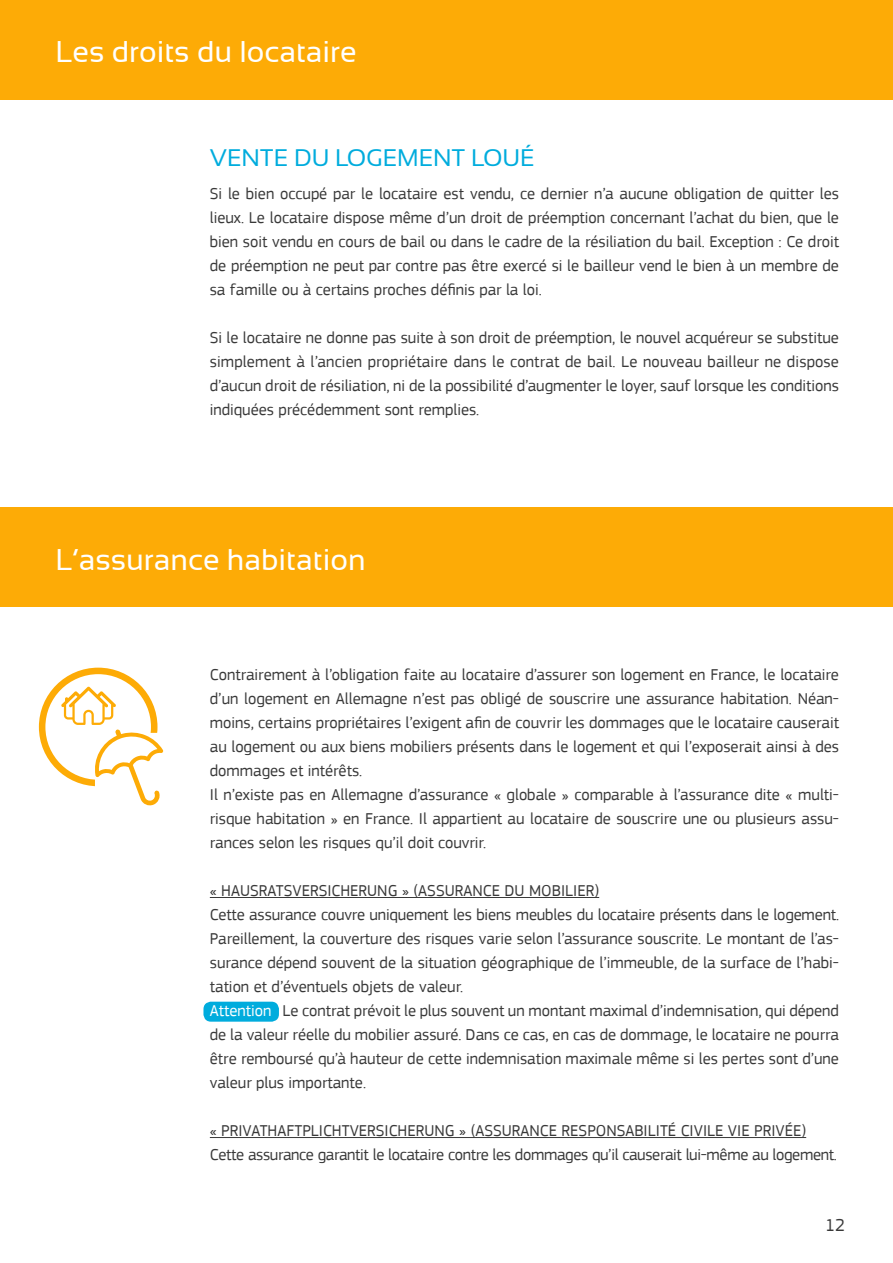
<style>
.page{position:relative;width:893px;height:1263px;background:#fff}
.page>*{position:absolute;margin:0;border:0;box-sizing:border-box;transform-origin:0 0}
.t1{font:30px "Sansation";color:#fff}
.t2{font:24px "Sansation";color:#00acdd}
.t3{font:18px "PF Square Sans Pro";color:#393939}
.t4{font:16.5px/24px "PF Square Sans Pro";color:#393939;text-align:justify}
.t5{font:16.5px/24px "PF Square Sans Pro";letter-spacing:-.02em;color:#393939}
.s1{color:#fff}
</style>
<div class="page">
<div style="left:203px;top:1002px;width:76px;height:20px;background:#00acdd;border-radius:8px"></div>
<div style="left:0;top:0;width:893px;height:100px;background:#fdab06"></div>
<div style="left:0;top:507px;width:893px;height:100px;background:#fdab06"></div>
<hr style="left:210px;top:897px;width:389px;height:1px;background:#393939">
<hr style="left:210px;top:1137px;width:596px;height:1px;background:#393939">
<svg style="left:39px;top:668px;width:125px;height:138px"></svg>
<h1 class="t1" style="left:56px;top:35px;width:303px">Les droits du locataire</h1>
<h2 class="t2" style="left:210px;top:145px;width:326px">VENTE DU LOGEMENT LOUÉ</h2>
<p class="t4" style="left:210px;top:181px;width:631px">Si le bien occupé par le locataire est vendu, ce dernier n’a aucune obligation de quitter les lieux. Le locataire dispose même d’un droit de préemption concernant l’achat du bien, que le bien soit vendu en cours de bail ou dans le cadre de la résiliation du bail. Exception : Ce droit de préemption ne peut par contre pas être exercé si le bailleur vend le bien à un membre de sa famille ou à certains proches définis par la loi.</p>
<p class="t4" style="left:210px;top:325px;width:631px">Si le locataire ne donne pas suite à son droit de préemption, le nouvel acquéreur se substitue simplement à l’ancien propriétaire dans le contrat de bail. Le nouveau bailleur ne dispose d’aucun droit de résiliation, ni de la possibilité d’augmenter le loyer, sauf lorsque les conditions indiquées précédemment sont remplies.</p>
<h1 class="t1" style="left:56px;top:542px;width:311px">L’assurance habitation</h1>
<p class="t4" style="left:210px;top:663px;width:631px;text-align:left">Contrairement à l’obligation faite au locataire d’assurer son logement en France, le locataire d’un logement en Allemagne n’est pas obligé de souscrire une assurance habitation. Néan&shy;moins, certains propriétaires l’exigent afin de couvrir les dommages que le locataire causerait au logement ou aux biens mobiliers présents dans le logement et qui l’exposerait ainsi à des dommages et intérêts.<br>Il n’existe pas en Allemagne d’assurance « globale » comparable à l’assurance dite « multi&shy;risque habitation » en France. Il appartient au locataire de souscrire une ou plusieurs assu&shy;rances selon les risques qu’il doit couvrir.</p>
<p class="t4" style="left:210px;top:879px;width:631px;text-align:left">« HAUSRATSVERSICHERUNG » (ASSURANCE DU MOBILIER)<br>Cette assurance couvre uniquement les biens meubles du locataire présents dans le logement.<br>Pareillement, la couverture des risques varie selon l’assurance souscrite. Le montant de l’as&shy;surance dépend souvent de la situation géographique de l’immeuble, de la surface de l’habi&shy;tation et d’éventuels objets de valeur.<br><span class="s1">Attention</span> Le contrat prévoit le plus souvent un montant maximal d’indemnisation, qui dépend de la valeur réelle du mobilier assuré. Dans ce cas, en cas de dommage, le locataire ne pourra être remboursé qu’à hauteur de cette indemnisation maximale même si les pertes sont d’une valeur plus importante.</p>
<p class="t5" style="left:210px;top:1119px;width:628px">« PRIVATHAFTPLICHTVERSICHERUNG » (ASSURANCE RESPONSABILITÉ CIVILE VIE PRIVÉE)<br>Cette assurance garantit le locataire contre les dommages qu’il causerait lui-même au logement.</p>
<p class="t3" style="left:825px;top:1215px;width:22px">12</p>
</div>
